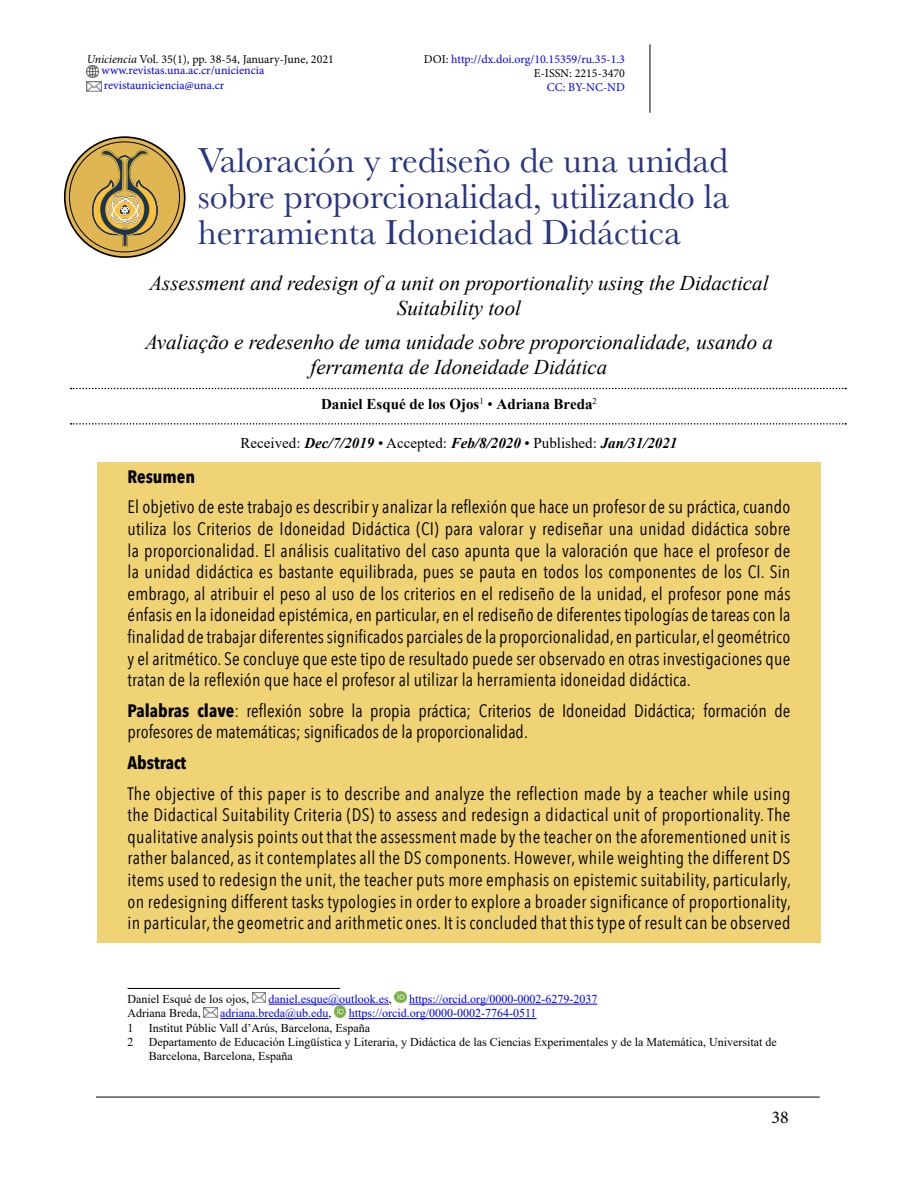
<style>
.page{position:relative;width:918px;height:1188px;background:#fff}
.page>*{position:absolute;margin:0;border:0;box-sizing:border-box;transform-origin:0 0}
.t1{font:36px/36px "Baskerville";color:#283583;text-align:justify}
.t2{font:italic 21px/25.2px "Times New Roman";color:#000;text-align:center}
.t3{font:18px/21.6px "Avenir Next Condensed";color:#000;text-align:justify}
.t4{font:700 18px "Avenir Next Condensed";color:#000}
.t5{font:18px "Minion Pro";color:#000}
.t6{font:italic 700 15px "Times New Roman";color:#000}
.t7{font:700 15px "Times New Roman";color:#000}
.t8{font:12px/14.4px "Times New Roman";color:#000}
.t9{font:12px "Times New Roman";color:#00f}
.t10{font:12px/14.4px "Minion Pro";color:#00f;text-align:right}
.t11{font:12px/11.4px "Minion Pro";color:#000}
.s1{font-style:italic}
.s2{color:#00f}
.s3{color:#000}
.s4{font-weight:400}
.s5{font-weight:400;font-style:normal}
.s6{font-weight:700}
</style>
<div class="page">
<hr style="left:96px;top:1097px;width:724px;height:1px;background:#000">
<hr style="left:650px;top:44px;width:1px;height:69px;background:#000">
<svg style="left:65px;top:137px;width:120px;height:120px;background:#c5a048"></svg>
<div style="left:64px;top:136px;width:122px;height:122px;border:2px solid #000;border-radius:50%"></div>
<svg style="left:91px;top:149px;width:67px;height:99px;background:#bb9d52"></svg>
<svg style="left:87px;top:65px;width:12px;height:12px"></svg>
<img style="left:87px;top:81px;width:14px;height:11px">
<div style="left:97px;top:462px;width:724px;height:481px;background:#efd375"></div>
<hr style="left:128px;top:988px;width:212px;height:1px;background:#000">
<hr style="left:269px;top:1004px;width:120px;height:1px;background:#00f">
<hr style="left:409px;top:1004px;width:188px;height:1px;background:#00f">
<hr style="left:220px;top:1018px;width:109px;height:1px;background:#00f">
<hr style="left:349px;top:1018px;width:188px;height:1px;background:#00f">
<img style="left:252px;top:993px;width:14px;height:10px">
<svg style="left:395px;top:992px;width:11px;height:11px"></svg>
<svg style="left:204px;top:1007px;width:13px;height:10px"></svg>
<svg style="left:335px;top:1006px;width:11px;height:11px"></svg>
<svg style="left:71px;top:388px;width:775px;height:1px"></svg>
<svg style="left:71px;top:423px;width:775px;height:2px"></svg>
<p class="t11" style="left:102px;top:53px;width:234px;text-indent:-15px"><span class="s1">Uniciencia</span> Vol. 35(1), pp. 38-54, January-June, 2021 <span class="s2">www.revistas.una.ac.cr/uniciencia</span></p>
<p class="t10" style="left:104px;top:78px;width:122px">revistauniciencia@una.cr</p>
<p class="t10" style="left:424px;top:52px;width:203px"><span class="s3">DOI:</span> http://dx.doi.org/10.15359/ru.35-1.3<br><span class="s3">E-ISSN: 2215-3470</span></p>
<p class="t10" style="left:547px;top:81px;width:80px">CC: BY-NC-ND</p>
<h1 class="t1" style="left:198px;top:142px;width:533px">Valoración y rediseño de una unidad sobre proporcionalidad, utilizando la herramienta Idoneidad Didáctica</h1>
<p class="t2" style="left:149px;top:270px;width:621px">Assessment and redesign of a unit on proportionality using the Didactical<br>Suitability tool</p>
<p class="t2" style="left:145px;top:329px;width:629px">Avaliação e redesenho de uma unidade sobre proporcionalidade, usando a ferramenta de Idoneidade Didática</p>
<p class="t7" style="left:321px;top:393px;width:277px">Daniel Esqué de los Ojos<sup>1</sup> <span class="s4">•</span> Adriana Breda<sup>2</sup></p>
<p class="t6" style="left:241px;top:433px;width:438px"><span class="s5">Received:</span> Dec/7/2019 <span class="s5">• Accepted:</span> Feb/8/2020 <span class="s5">• Published:</span> Jan/31/2021</p>
<p class="t4" style="left:128px;top:465px;width:69px">Resumen</p>
<p class="t3" style="left:128px;top:496px;width:664px">El objetivo de este trabajo es describir y analizar la reflexión que hace un profesor de su práctica, cuando utiliza los Criterios de Idoneidad Didáctica (CI) para valorar y rediseñar una unidad didáctica sobre la proporcionalidad. El análisis cualitativo del caso apunta que la valoración que hace el profesor de la unidad didáctica es bastante equilibrada, pues se pauta en todos los componentes de los CI. Sin embrago, al atribuir el peso al uso de los criterios en el rediseño de la unidad, el profesor pone más énfasis en la idoneidad epistémica, en particular, en el rediseño de diferentes tipologías de tareas con la finalidad de trabajar diferentes significados parciales de la proporcionalidad, en particular, el geométrico y el aritmético. Se concluye que este tipo de resultado puede ser observado en otras investigaciones que tratan de la reflexión que hace el profesor al utilizar la herramienta idoneidad didáctica.</p>
<p class="t3" style="left:128px;top:700px;width:664px"><span class="s6">Palabras clave</span>: reflexión sobre la propia práctica; Criterios de Idoneidad Didáctica; formación de profesores de matemáticas; significados de la proporcionalidad.</p>
<p class="t4" style="left:128px;top:752px;width:60px">Abstract</p>
<p class="t3" style="left:128px;top:782px;width:665px">The objective of this paper is to describe and analyze the reflection made by a teacher while using the Didactical Suitability Criteria (DS) to assess and redesign a didactical unit of proportionality. The qualitative analysis points out that the assessment made by the teacher on the aforementioned unit is rather balanced, as it contemplates all the DS components. However, while weighting the different DS items used to redesign the unit, the teacher puts more emphasis on epistemic suitability, particularly, on redesigning different tasks typologies in order to explore a broader significance of proportionality, in particular, the geometric and arithmetic ones. It is concluded that this type of result can be observed</p>
<p class="t8" style="left:128px;top:991px;width:123px">Daniel Esqué de los ojos,</p>
<p class="t9" style="left:269px;top:990px;width:125px">daniel.esque@outlook.es<span class="s3">,</span></p>
<p class="t9" style="left:409px;top:990px;width:190px">https://orcid.org/0000-0002-6279-2037</p>
<p class="t8" style="left:128px;top:1006px;width:75px">Adriana Breda,</p>
<p class="t9" style="left:220px;top:1005px;width:113px">adriana.breda@ub.edu<span class="s3">,</span></p>
<p class="t9" style="left:349px;top:1005px;width:189px">https://orcid.org/0000-0002-7764-0511</p>
<p class="t8" style="left:128px;top:1020px;width:7px">1</p>
<p class="t8" style="left:149px;top:1020px;width:223px">Institut Públic Vall d’Arús, Barcelona, España</p>
<p class="t8" style="left:128px;top:1034px;width:7px">2</p>
<p class="t8" style="left:149px;top:1034px;width:630px">Departamento de Educación Lingüística y Literaria, y Didáctica de las Ciencias Experimentales y de la Matemática, Universitat de<br>Barcelona, Barcelona, España</p>
<p class="t5" style="left:771px;top:1105px;width:19px">38</p>
</div>
